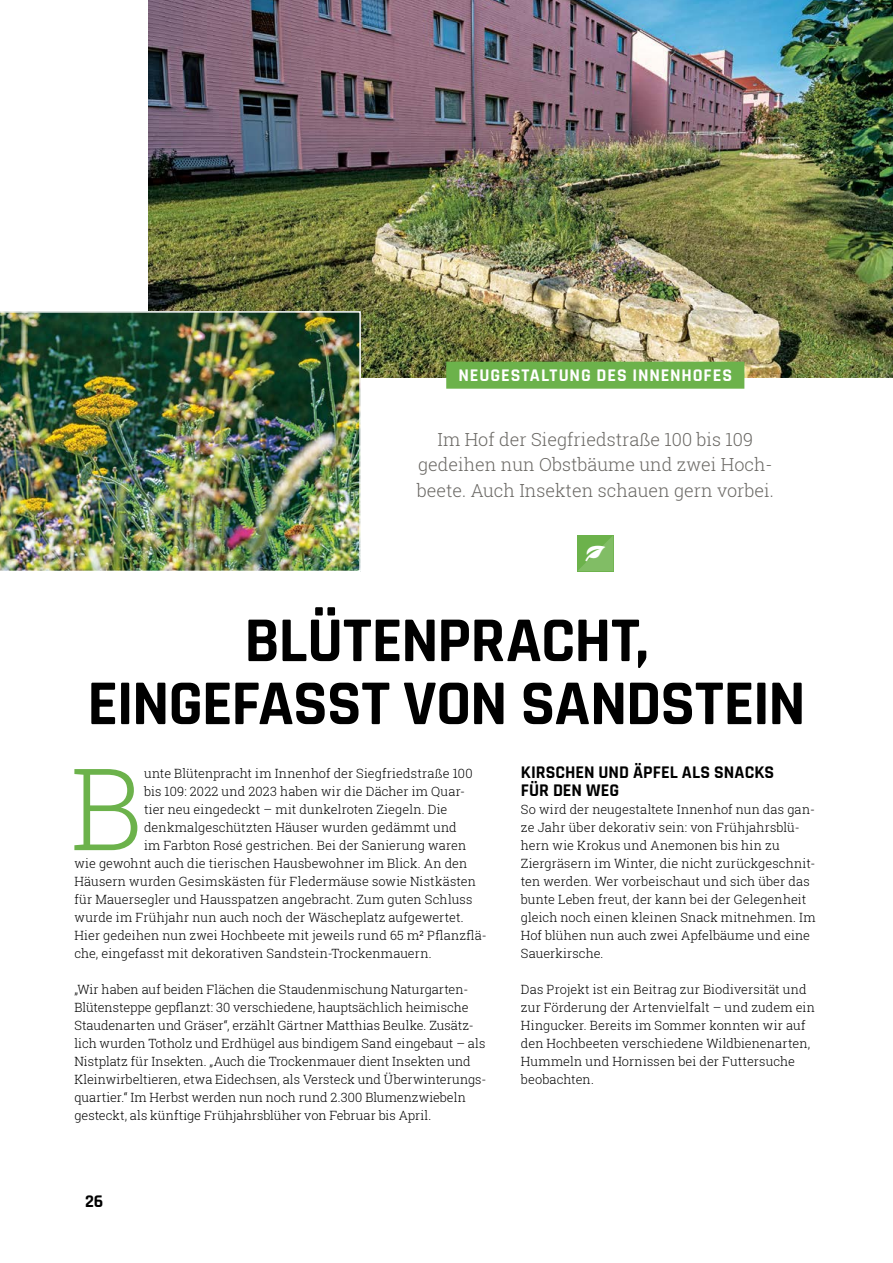
<style>
.page{position:relative;width:893px;height:1263px;background:#fff}
.page>*{position:absolute;margin:0;border:0;box-sizing:border-box;transform-origin:0 0}
.t1{font:300 114px "Roboto Slab";color:#6cb24b}
.t2{font:700 64.5px/63px "Rajdhani";letter-spacing:-.015em;color:#000;text-align:center}
.t3{font:42px "Entypo";color:#fff}
.t4{font:300 18px/25.5px "Roboto Slab";color:#6a6864;text-align:center}
.t5{font:700 18px/18px "Rajdhani";color:#000}
.t6{font:700 18px "Rajdhani";letter-spacing:.05em;color:#fff}
.t7{font:300 12.75px/18px "Roboto Slab";letter-spacing:.005em;color:#000}
</style>
<div class="page">
<img style="left:149px;top:0;width:744px;height:378px">
<img style="left:0;top:311px;width:361px;height:261px">
<div style="left:446px;top:362px;width:298px;height:27px;background:#6cb24b"></div>
<svg style="left:577px;top:535px;width:36px;height:36px"></svg>
<h3 class="t6" style="left:459px;top:365px;width:275px">NEUGESTALTUNG DES INNENHOFES</h3>
<h3 class="t4" style="left:417px;top:426px;width:359px">Im Hof der Siegfriedstraße 100 bis 109 gedeihen nun Obstbäume und zwei Hoch&shy;beete. Auch Insekten schauen gern vorbei.</h3>
<h3 class="t3" style="left:583px;top:524px;width:25px">G</h3>
<h2 class="t2" style="left:87px;top:611px;width:720px">BLÜTENPRACHT,<br>EINGEFASST VON SANDSTEIN</h2>
<h1 class="t1" style="left:70px;top:731px;width:75px">B</h1>
<p class="t7" style="left:144px;top:764px;width:330px">unte Blütenpracht im Innenhof der Siegfriedstraße 100</p>
<p class="t7" style="left:144px;top:782px;width:322px">bis 109: 2022 und 2023 haben wir die Dächer im Quar-</p>
<p class="t7" style="left:144px;top:800px;width:305px">tier neu eingedeckt – mit dunkelroten Ziegeln. Die</p>
<p class="t7" style="left:144px;top:818px;width:314px">denkmalgeschützten Häuser wurden gedämmt und</p>
<p class="t7" style="left:144px;top:836px;width:324px">im Farbton Rosé gestrichen. Bei der Sanierung waren</p>
<p class="t7" style="left:74px;top:854px;width:394px">wie gewohnt auch die tierischen Hausbewohner im Blick. An den</p>
<p class="t7" style="left:74px;top:872px;width:403px">Häusern wurden Gesimskästen für Fledermäuse sowie Nistkästen</p>
<p class="t7" style="left:74px;top:890px;width:399px">für Mauersegler und Hausspatzen angebracht. Zum guten Schluss</p>
<p class="t7" style="left:74px;top:908px;width:391px">wurde im Frühjahr nun auch noch der Wäscheplatz aufgewertet.</p>
<p class="t7" style="left:74px;top:926px;width:414px">Hier gedeihen nun zwei Hochbeete mit jeweils rund 65 m² Pflanzflä-</p>
<p class="t7" style="left:74px;top:944px;width:359px">che, eingefasst mit dekorativen Sandstein-Trockenmauern.</p>
<p class="t7" style="left:74px;top:980px;width:413px">„Wir haben auf beiden Flächen die Staudenmischung Naturgarten-Blütensteppe gepflanzt: 30 verschiedene, hauptsächlich heimische Staudenarten und Gräser“, erzählt Gärtner Matthias Beulke. Zusätz&shy;lich wurden Totholz und Erdhügel aus bindigem Sand eingebaut – als Nistplatz für Insekten. „Auch die Trockenmauer dient Insekten und Kleinwirbeltieren, etwa Eidechsen, als Versteck und Überwinterungs&shy;quartier.“ Im Herbst werden nun noch rund 2.300 Blumenzwiebeln gesteckt, als künftige Frühjahrsblüher von Februar bis April.</p>
<h3 class="t5" style="left:85px;top:1193px;width:20px">26</h3>
<h3 class="t5" style="left:521px;top:764px;width:255px">KIRSCHEN UND ÄPFEL ALS SNACKS<br>FÜR DEN WEG</h3>
<p class="t7" style="left:521px;top:800px;width:296px">So wird der neugestaltete Innenhof nun das gan&shy;ze Jahr über dekorativ sein: von Frühjahrsblü&shy;hern wie Krokus und Anemonen bis hin zu Ziergräsern im Winter, die nicht zurückgeschnit&shy;ten werden. Wer vorbeischaut und sich über das bunte Leben freut, der kann bei der Gelegenheit gleich noch einen kleinen Snack mitnehmen. Im Hof blühen nun auch zwei Apfelbäume und eine Sauerkirsche.</p>
<p class="t7" style="left:521px;top:980px;width:296px">Das Projekt ist ein Beitrag zur Biodiversität und zur Förderung der Artenvielfalt – und zudem ein Hingucker. Bereits im Sommer konnten wir auf den Hochbeeten verschiedene Wildbienenarten, Hummeln und Hornissen bei der Futtersuche beobachten.</p>
</div>
